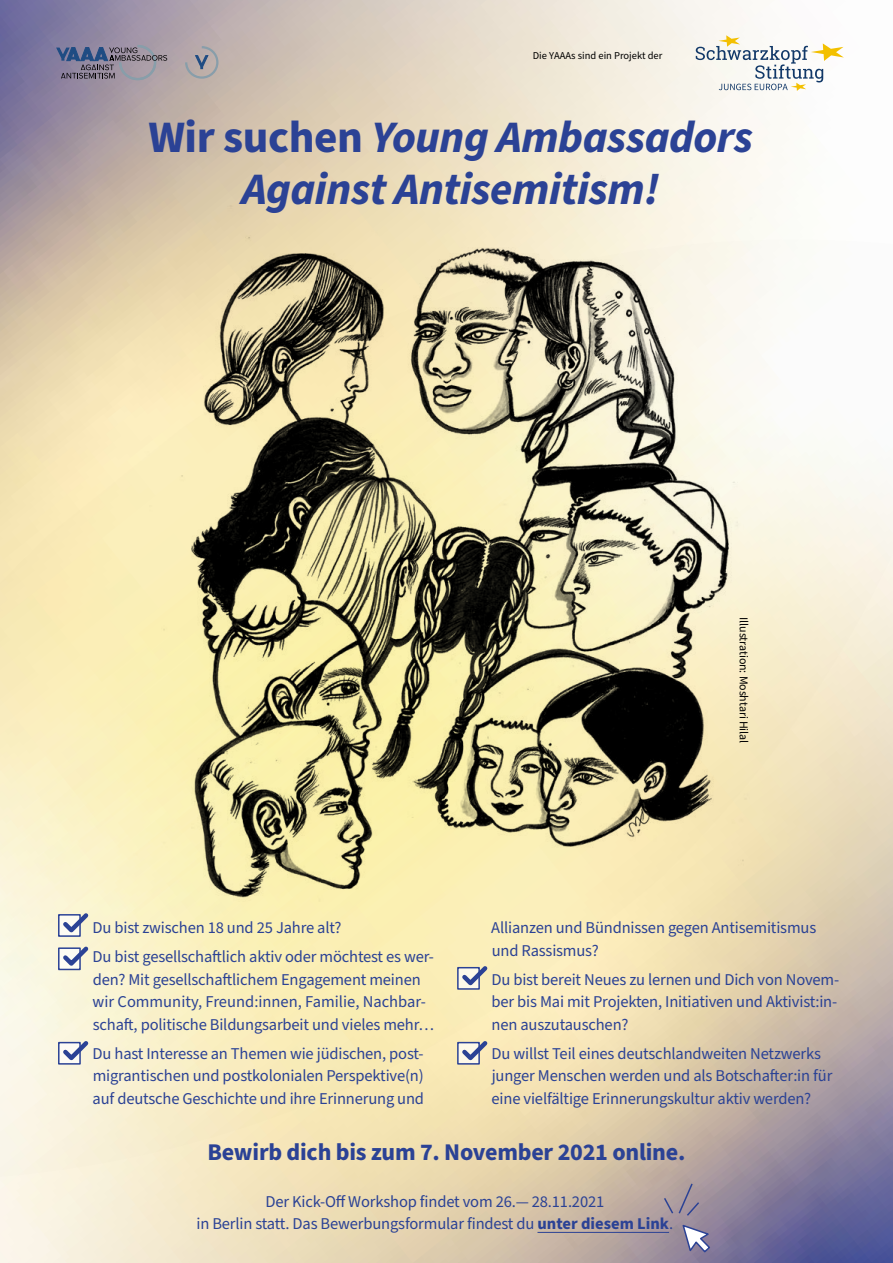
<style>
.page{position:relative;width:893px;height:1263px;background:#fff}
.page>*{position:absolute;margin:0;border:0;box-sizing:border-box;transform-origin:0 0}
.t1{font:italic 700 45px/52.5px "Source Sans Pro";letter-spacing:-.01em;color:#2b4295;text-align:center}
.t2{font:700 24px "Source Sans Pro";letter-spacing:-.01em;color:#2b4295}
.t3{font:16.5px/22.5px "Source Sans Pro";letter-spacing:-.01em;color:#2b4295}
.t4{font:12px "Source Sans Pro";letter-spacing:-.01em;color:#000}
.t5{font:10.5px "Source Sans Pro";color:#000}
.s1{font-style:normal}
.s2{font-weight:700}
</style>
<div class="page">
<img style="left:0;top:1180px;width:893px;height:83px">
<img style="left:0;top:0;width:893px;height:1180px">
<hr style="left:537px;top:1232px;width:132px;height:1px;background:#2b4295">
<svg style="left:681px;top:1223px;width:30px;height:31px"></svg>
<svg style="left:663px;top:1182px;width:38px;height:35px"></svg>
<img style="left:133px;top:135px;width:627px;height:776px">
<svg style="left:696px;top:35px;width:148px;height:56px"></svg>
<svg style="left:184px;top:45px;width:36px;height:35px"></svg>
<svg style="left:55px;top:44px;width:112px;height:37px;background:#817e93"></svg>
<svg style="left:59px;top:909px;width:33px;height:27px"></svg>
<svg style="left:59px;top:942px;width:33px;height:28px"></svg>
<svg style="left:59px;top:1037px;width:33px;height:27px"></svg>
<svg style="left:458px;top:1037px;width:33px;height:27px"></svg>
<svg style="left:458px;top:962px;width:33px;height:27px"></svg>
<div style="left:58px;top:1042px;width:23px;height:22px;border:2px solid #2b4295"></div>
<div style="left:58px;top:947px;width:23px;height:23px;border:2px solid #2b4295"></div>
<div style="left:58px;top:914px;width:23px;height:23px;border:2px solid #2b4295"></div>
<div style="left:457px;top:967px;width:23px;height:23px;border:2px solid #2b4295"></div>
<div style="left:457px;top:1042px;width:23px;height:22px;border:2px solid #2b4295"></div>
<p class="t5" style="left:533px;top:49px;width:131px">Die YAAAs sind ein Projekt der</p>
<h1 class="t1" style="left:148px;top:112px;width:606px"><span class="s1">Wir suchen</span> Young Ambassadors<br>Against Antisemitism!</h1>
<p class="t4" style="left:752px;top:617px;width:127px;rotate:90deg">Illustration: Moshtari Hilal</p>
<p class="t3" style="left:93px;top:914px;width:343px;line-height:28.8px">Du bist zwischen 18 und 25 Jahre alt?<br>Du bist gesellschaftlich aktiv oder möchtest es wer-</p>
<p class="t3" style="left:93px;top:968px;width:343px">den? Mit gesellschaftlichem Engagement meinen wir Community, Freund:innen, Familie, Nachbar&shy;schaft, politische Bildungsarbeit und vieles mehr…</p>
<p class="t3" style="left:93px;top:1042px;width:333px;text-align:justify">Du hast Interesse an Themen wie jüdischen, post&shy;migrantischen und postkolonialen Perspektive(n) auf deutsche Geschichte und ihre Erinnerung und</p>
<p class="t3" style="left:491px;top:917px;width:327px">Allianzen und Bündnissen gegen Antisemitismus und Rassismus?</p>
<p class="t3" style="left:491px;top:968px;width:349px;text-align:justify">Du bist bereit Neues zu lernen und Dich von Novem&shy;ber bis Mai mit Projekten, Initiativen und Aktivist:in&shy;nen auszutauschen?</p>
<p class="t3" style="left:491px;top:1042px;width:342px">Du willst Teil eines deutschlandweiten Netzwerks junger Menschen werden und als Botschafter:in für eine vielfältige Erinnerungskultur aktiv werden?</p>
<h2 class="t2" style="left:208px;top:1135px;width:479px">Bewirb dich bis zum 7. November 2021 online.</h2>
<p class="t3" style="left:196px;top:1191px;width:478px;text-align:center">Der Kick-Off Workshop findet vom 26.— 28.11.2021<br>in Berlin statt. Das Bewerbungsformular findest du <span class="s2">unter diesem Link</span>.</p>
</div>
